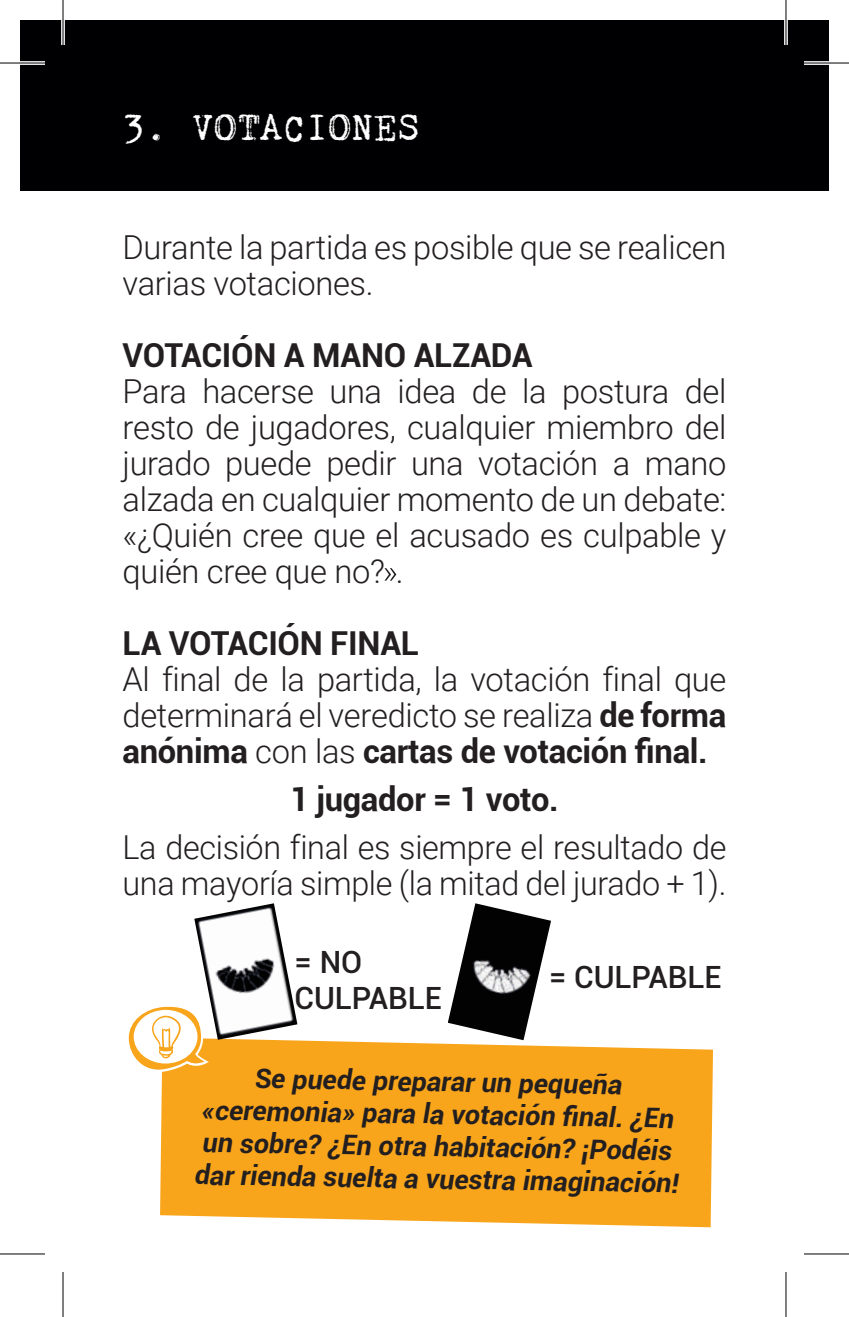
<style>
.page{position:relative;width:849px;height:1317px;background:#fff}
.page>*{position:absolute;margin:0;border:0;box-sizing:border-box;transform-origin:0 0}
.t1{font:39px "Kingthings Trypewriter 2";color:#fff}
.t2{font:300 33px/36px "Roboto";letter-spacing:-.01em;color:#231f20}
.t3{font:700 33px "Roboto";letter-spacing:-.01em;color:#231f20}
.t4{font:500 30.6px/36px "Roboto";color:#231f20}
.t5{font:italic 700 27px/32.4px "Roboto";color:#231f20;text-align:center}
.s1{font-weight:700}
</style>
<div class="page">
<div style="left:20px;top:20px;width:808px;height:171px;background:#000002"></div>
<div style="left:160px;top:1039px;width:553px;height:188px;background:#f9a51b"></div>
<svg style="left:128px;top:1006px;width:81px;height:67px"></svg>
<img style="left:194px;top:903px;width:103px;height:136px">
<img style="left:448px;top:903px;width:103px;height:137px">
<svg style="left:384px;top:568px;width:12px;height:12px"></svg>
<svg style="left:20px;top:61px;width:25px;height:4px"></svg>
<svg style="left:804px;top:61px;width:25px;height:4px"></svg>
<svg style="left:61px;top:20px;width:4px;height:25px"></svg>
<svg style="left:784px;top:0;width:4px;height:45px"></svg>
<svg style="left:786px;top:1272px;width:1px;height:45px"></svg>
<hr style="left:0;top:62px;width:45px;height:2px;background:#000">
<hr style="left:804px;top:62px;width:45px;height:2px;background:#000">
<hr style="left:0;top:1253px;width:45px;height:1px;background:#000">
<hr style="left:804px;top:1253px;width:45px;height:1px;background:#000">
<hr style="left:62px;top:0;width:2px;height:45px;background:#000">
<hr style="left:62px;top:1272px;width:2px;height:45px;background:#000">
<hr style="left:785px;top:0;width:1px;height:45px;background:#000">
<hr style="left:785px;top:1272px;width:1px;height:45px;background:#000">
<p class="t1" style="left:123px;top:106px;width:299px">3. VOTACIONES</p>
<p class="t2" style="left:123px;top:228px;width:605px">Durante la partida es posible que se realicen varias votaciones.</p>
<p class="t3" style="left:123px;top:332px;width:412px">VOTACIÓN A MANO ALZADA</p>
<p class="t2" style="left:123px;top:372px;width:605px;text-align:justify">Para hacerse una idea de la postura del resto de jugadores, cualquier miembro del jurado puede pedir una votación a mano alzada en cualquier momento de un debate: «¿Quién cree que el acusado es culpable y quién cree que no? .</p>
<p class="t3" style="left:123px;top:620px;width:298px">LA VOTACIÓN FINAL</p>
<p class="t2" style="left:123px;top:660px;width:605px;text-align:justify">Al final de la partida, la votación final que determinará el veredicto se realiza <span class="s1">de forma anónima</span> con las <span class="s1">cartas de votación final.</span></p>
<p class="t3" style="left:290px;top:776px;width:270px">1 jugador = 1 voto.</p>
<p class="t2" style="left:123px;top:828px;width:605px">La decisión final es siempre el resultado de una mayoría simple (la mitad del jurado + 1).</p>
<p class="t4" style="left:295px;top:942px;width:149px">= NO<br>CULPABLE</p>
<p class="t4" style="left:549px;top:957px;width:174px">= CULPABLE</p>
<p class="t5" style="left:197px;top:1060px;width:486px;rotate:1deg">Se puede preparar un pequeña «ceremonia» para la votación fi nal. ¿En un sobre? ¿En otra habitación? ¡Podéis dar rienda suelta a vuestra imaginación!</p>
</div>
